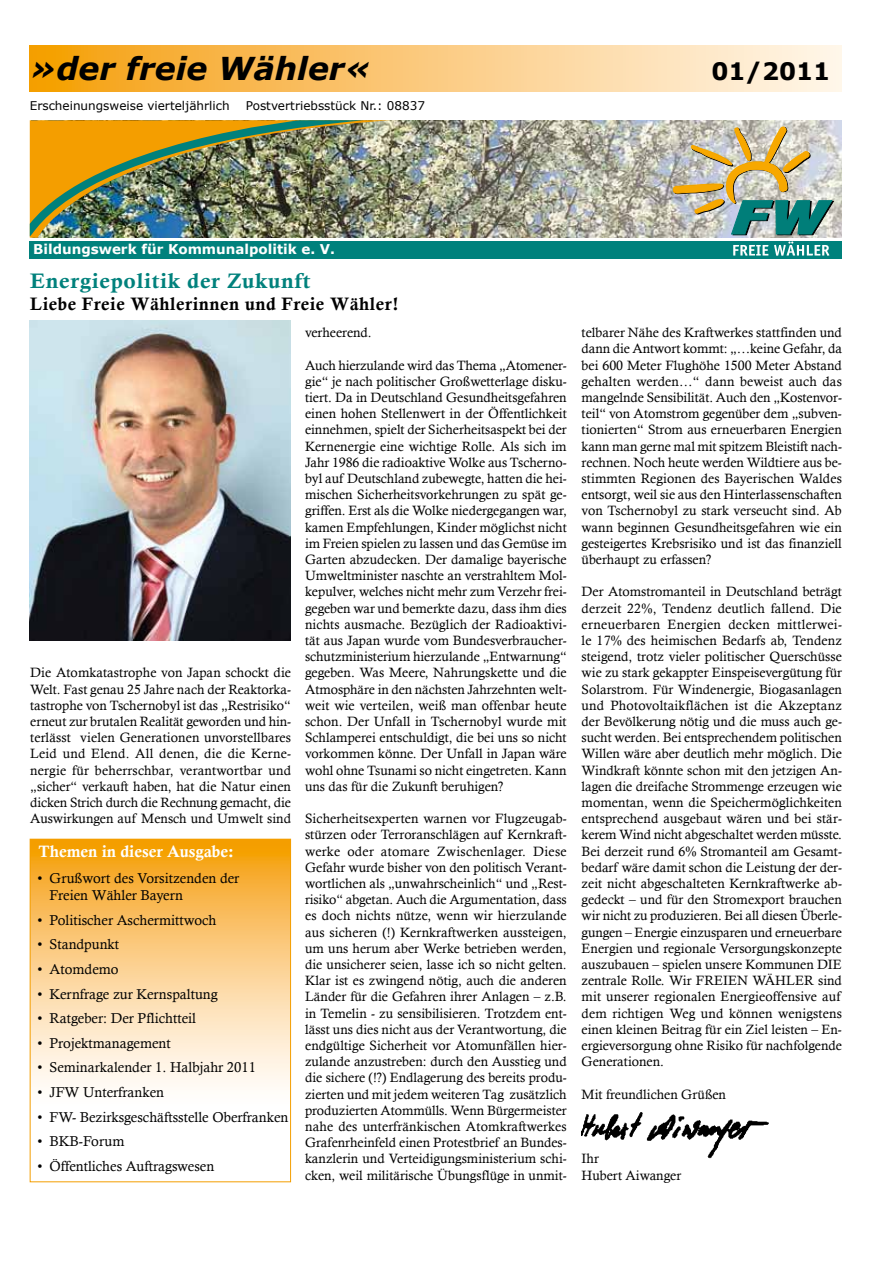
<style>
.page{position:relative;width:893px;height:1263px;background:#fff}
.page>*{position:absolute;margin:0;border:0;box-sizing:border-box;transform-origin:0 0}
.t1{font:italic 700 31.5px "Verdana";color:#000}
.t2{font:700 24px "Verdana";color:#000}
.t3{font:21px "Calis MT Bol";letter-spacing:.03em;color:#00817c;scale:1.07 1}
.t4{font:18px "Calis MT Bol";letter-spacing:.03em;color:#000}
.t5{font:16.5px "Calis MT Bol";color:#fff}
.t6{font:14.25px/17.1px "Calisto";color:#000}
.t7{font:13.5px/16.2px "Calisto";color:#000;text-align:justify}
.t8{font:700 13.5px "Verdana";color:#fff}
.t9{font:12px "Verdana";color:#000}
</style>
<div class="page">
<img style="left:391px;top:120px;width:451px;height:118px">
<div style="left:30px;top:241px;width:812px;height:17px;background:#00817c"></div>
<img style="left:30px;top:120px;width:361px;height:118px">
<svg style="left:733px;top:245px;width:35px;height:11px"></svg>
<svg style="left:774px;top:241px;width:55px;height:15px"></svg>
<svg style="left:673px;top:127px;width:160px;height:108px;background:#b0b69e"></svg>
<svg style="left:30px;top:45px;width:812px;height:46px;background:#facb7e"></svg>
<img style="left:581px;top:1112px;width:188px;height:47px">
<img style="left:30px;top:321px;width:261px;height:320px">
<svg style="left:32px;top:841px;width:257px;height:246px;background:#fbce88"></svg>
<div style="left:30px;top:839px;width:261px;height:343px;border:1px solid #f49e00"></div>
<h1 class="t1" style="left:30px;top:48px;width:343px">»der freie Wähler«</h1>
<h2 class="t2" style="left:711px;top:55px;width:120px">01/2011</h2>
<p class="t9" style="left:30px;top:98px;width:201px">Erscheinungsweise vierteljährlich</p>
<p class="t9" style="left:246px;top:98px;width:181px">Postvertriebsstück Nr.: 08837</p>
<p class="t8" style="left:33px;top:240px;width:303px">Bildungswerk für Kommunalpolitik e. V.</p>
<h3 class="t3" style="left:30px;top:269px;width:264px">Energiepolitik der Zukunft</h3>
<h3 class="t4" style="left:30px;top:294px;width:370px">Liebe Freie Wählerinnen und Freie Wähler!</h3>
<p class="t7" style="left:30px;top:664px;width:262px">Die Atomkatastrophe von Japan schockt die Welt. Fast genau 25 Jahre nach der Reaktorka&shy;tastrophe von Tschernobyl ist das „Restrisiko“ erneut zur brutalen Realität geworden und hin&shy;terlässt vielen Generationen unvorstellbares Leid und Elend. All denen, die die Kerne&shy;nergie für beherrschbar, verantwortbar und „sicher“ verkauft haben, hat die Natur einen dicken Strich durch die Rechnung gemacht, die Auswirkungen auf Mensch und Umwelt sind</p>
<p class="t5" style="left:39px;top:842px;width:197px">Themen in dieser Ausgabe:</p>
<p class="t6" style="left:50px;top:869px;width:191px;text-indent:-12px">• Grußwort des Vorsitzenden der<br>Freien Wähler Bayern</p>
<p class="t6" style="left:38px;top:911px;width:180px">• Politischer Aschermittwoch</p>
<p class="t6" style="left:38px;top:936px;width:83px">• Standpunkt</p>
<p class="t6" style="left:38px;top:960px;width:83px">• Atomdemo</p>
<p class="t6" style="left:38px;top:985px;width:182px">• Kernfrage zur Kernspaltung</p>
<p class="t6" style="left:38px;top:1009px;width:160px">• Ratgeber: Der Pflichtteil</p>
<p class="t6" style="left:38px;top:1034px;width:135px">• Projektmanagement</p>
<p class="t6" style="left:38px;top:1059px;width:220px">• Seminarkalender 1. Halbjahr 2011</p>
<p class="t6" style="left:38px;top:1083px;width:128px">• JFW Unterfranken</p>
<p class="t6" style="left:37px;top:1108px;width:252px">• FW- Bezirksgeschäftsstelle Oberfranken</p>
<p class="t6" style="left:37px;top:1132px;width:88px">• BKB-Forum</p>
<p class="t6" style="left:37px;top:1157px;width:178px">• Öffentliches Auftragswesen</p>
<p class="t7" style="left:305px;top:324px;width:68px">verheerend.</p>
<p class="t7" style="left:305px;top:357px;width:263px">Auch hierzulande wird das Thema „Atomener&shy;gie“ je nach politischer Großwetterlage disku&shy;tiert. Da in Deutschland Gesundheitsgefahren einen hohen Stellenwert in der Öffentlichkeit einnehmen, spielt der Sicherheitsaspekt bei der Kernenergie eine wichtige Rolle. Als sich im Jahr 1986 die radioaktive Wolke aus Tscherno&shy;byl auf Deutschland zubewegte, hatten die hei&shy;mischen Sicherheitsvorkehrungen zu spät ge&shy;griffen. Erst als die Wolke niedergegangen war, kamen Empfehlungen, Kinder möglichst nicht im Freien spielen zu lassen und das Gemüse im Garten abzudecken. Der damalige bayerische Umweltminister naschte an verstrahltem Mol&shy;kepulver, welches nicht mehr zum Verzehr frei&shy;gegeben war und bemerkte dazu, dass ihm dies nichts ausmache. Bezüglich der Radioaktivi&shy;tät aus Japan wurde vom Bundesverbraucher&shy;schutzministerium hierzulande „Entwarnung“ gegeben. Was Meere, Nahrungskette und die Atmosphäre in den nächsten Jahrzehnten welt&shy;weit wie verteilen, weiß man offenbar heute schon. Der Unfall in Tschernobyl wurde mit Schlamperei entschuldigt, die bei uns so nicht vorkommen könne. Der Unfall in Japan wäre wohl ohne Tsunami so nicht eingetreten. Kann uns das für die Zukunft beruhigen?</p>
<p class="t7" style="left:305px;top:810px;width:263px">Sicherheitsexperten warnen vor Flugzeugab&shy;stürzen oder Terroranschlägen auf Kernkraft&shy;werke oder atomare Zwischenlager. Diese Gefahr wurde bisher von den politisch Verant&shy;wortlichen als „unwahrscheinlich“ und „Rest&shy;risiko“ abgetan. Auch die Argumentation, dass es doch nichts nütze, wenn wir hierzulande aus sicheren (!) Kernkraftwerken aussteigen, um uns herum aber Werke betrieben werden, die unsicherer seien, lasse ich so nicht gelten.<br>Klar ist es zwingend nötig, auch die anderen Länder für die Gefahren ihrer Anlagen – z.B. in Temelin - zu sensibilisieren. Trotzdem ent&shy;lässt uns dies nicht aus der Verantwortung, die endgültige Sicherheit vor Atomunfällen hier&shy;zulande anzustreben: durch den Ausstieg und die sichere (!?) Endlagerung des bereits produ&shy;zierten und mit jedem weiteren Tag zusätzlich produzierten Atommülls. Wenn Bürgermeister nahe des unterfränkischen Atomkraftwerkes Grafenrheinfeld einen Protestbrief an Bundes&shy;kanzlerin und Verteidigungsministerium schi&shy;cken, weil militärische Übungsflüge in unmit-</p>
<p class="t7" style="left:582px;top:324px;width:262px">telbarer Nähe des Kraftwerkes stattfinden und dann die Antwort kommt: „…keine Gefahr, da bei 600 Meter Flughöhe 1500 Meter Abstand gehalten werden…“ dann beweist auch das mangelnde Sensibilität. Auch den „Kostenvor&shy;teil“ von Atomstrom gegenüber dem „subven&shy;tionierten“ Strom aus erneuerbaren Energien kann man gerne mal mit spitzem Bleistift nach&shy;rechnen. Noch heute werden Wildtiere aus be&shy;stimmten Regionen des Bayerischen Waldes entsorgt, weil sie aus den Hinterlassenschaften von Tschernobyl zu stark verseucht sind. Ab wann beginnen Gesundheitsgefahren wie ein gesteigertes Krebsrisiko und ist das finanziell überhaupt zu erfassen?</p>
<p class="t7" style="left:582px;top:583px;width:262px">Der Atomstromanteil in Deutschland beträgt derzeit 22%, Tendenz deutlich fallend. Die erneuerbaren Energien decken mittlerwei&shy;le 17% des heimischen Bedarfs ab, Tendenz steigend, trotz vieler politischer Querschüsse wie zu stark gekappter Einspeisevergütung für Solarstrom. Für Windenergie, Biogasanlagen und Photovoltaikflächen ist die Akzeptanz der Bevölkerung nötig und die muss auch ge&shy;sucht werden. Bei entsprechendem politischen Willen wäre aber deutlich mehr möglich. Die Windkraft könnte schon mit den jetzigen An&shy;lagen die dreifache Strommenge erzeugen wie momentan, wenn die Speichermöglichkeiten entsprechend ausgebaut wären und bei stär&shy;kerem Wind nicht abgeschaltet werden müsste.<br>Bei derzeit rund 6% Stromanteil am Gesamt&shy;bedarf wäre damit schon die Leistung der der&shy;zeit nicht abgeschalteten Kernkraftwerke ab&shy;gedeckt – und für den Stromexport brauchen wir nicht zu produzieren. Bei all diesen Überle&shy;gungen – Energie einzusparen und erneuerbare Energien und regionale Versorgungskonzepte auszubauen – spielen unsere Kommunen DIE zentrale Rolle. Wir FREIEN WÄHLER sind mit unserer regionalen Energieoffensive auf dem richtigen Weg und können wenigstens einen kleinen Beitrag für ein Ziel leisten – En&shy;ergieversorgung ohne Risiko für nachfolgende Generationen.</p>
<p class="t7" style="left:582px;top:1086px;width:146px">Mit freundlichen Grüßen</p>
<p class="t7" style="left:582px;top:1150px;width:101px">Ihr<br>Hubert Aiwanger</p>
</div>
